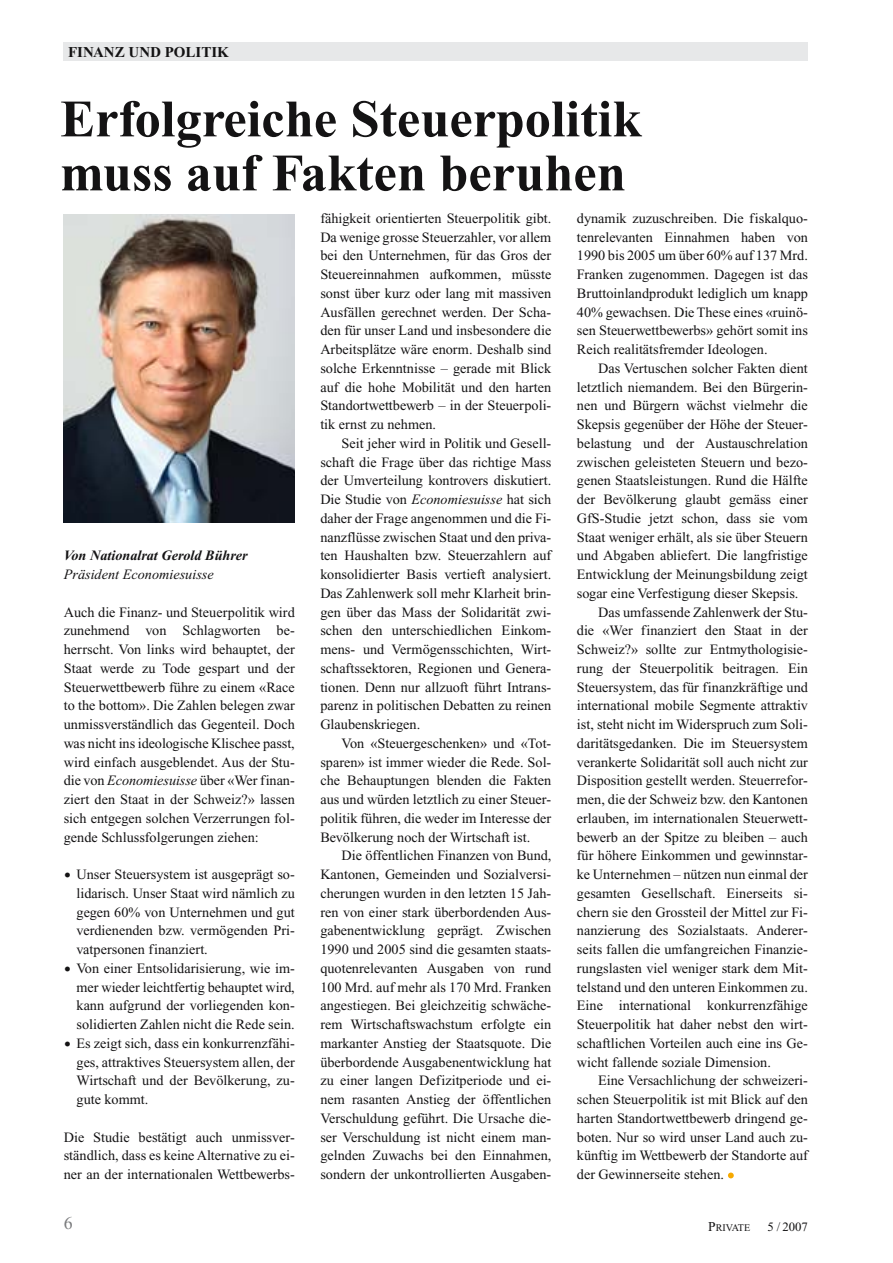
<style>
.page{position:relative;width:893px;height:1263px;background:#fff}
.page>*{position:absolute;margin:0;border:0;box-sizing:border-box;transform-origin:0 0}
.t1{font:700 52.5px/54px "Times New Roman";color:#141314}
.t2{font:18px "Times New Roman";color:#7a7b7d}
.t3{font:700 15px "Times New Roman";color:#141314}
.t4{font:14.25px/18.8px "Times New Roman";color:#141314;text-align:justify}
.t5{font:italic 700 14.25px "Times New Roman";color:#141314}
.t6{font:italic 14.25px "Times New Roman";color:#141314}
.t7{font:12.75px "Times New Roman";color:#141314}
.t8{font:10.2px "Times New Roman";color:#141314}
.s1{font-style:italic}
.s2{font-size:13.5px}
</style>
<div class="page">
<div style="left:64px;top:43px;width:744px;height:18px;background:#e7e8e9"></div>
<img style="left:64px;top:214px;width:231px;height:309px">
<p class="t3" style="left:68px;top:47px;width:162px">FINANZ UND POLITIK</p>
<h1 class="t1" style="left:60px;top:97px;width:583px">Erfolgreiche Steuerpolitik muss auf Fakten beruhen</h1>
<p class="t5" style="left:64px;top:551px;width:185px">Von Nationalrat Gerold Bührer</p>
<p class="t6" style="left:64px;top:569px;width:151px">Präsident Economiesuisse</p>
<p class="t4" style="left:64px;top:604px;width:233px">Auch die Finanz- und Steuerpolitik wird zunehmend von Schlagworten be&shy;herrscht. Von links wird behauptet, der Staat werde zu Tode gespart und der Steuerwettbewerb führe zu einem «Race to the bottom». Die Zahlen belegen zwar unmissverständlich das Gegenteil. Doch was nicht ins ideologische Klischee passt, wird einfach ausgeblendet. Aus der Stu&shy;die von <span class="s1">Economiesuisse</span> über «Wer finan&shy;ziert den Staat in der Schweiz?» lassen sich entgegen solchen Verzerrungen fol&shy;gende Schlussfolgerungen ziehen:</p>
<p class="t4" style="left:64px;top:866px;width:233px"><sup>.</sup> Unser Steuersystem ist ausgeprägt so-</p>
<p class="t4" style="left:77px;top:885px;width:220px">lidarisch. Unser Staat wird nämlich zu</p>
<p class="t4" style="left:77px;top:904px;width:220px">gegen 60% von Unternehmen und gut</p>
<p class="t4" style="left:77px;top:922px;width:220px">verdienenden bzw. vermögenden Pri-</p>
<p class="t4" style="left:77px;top:941px;width:133px">vatpersonen finanziert.</p>
<p class="t4" style="left:64px;top:960px;width:233px"><sup>.</sup> Von einer Entsolidarisierung, wie im-</p>
<p class="t4" style="left:77px;top:979px;width:220px">mer wieder leichtfertig behauptet wird,</p>
<p class="t4" style="left:77px;top:997px;width:220px">kann aufgrund der vorliegenden kon-</p>
<p class="t4" style="left:77px;top:1016px;width:220px">solidierten Zahlen nicht die Rede sein.</p>
<p class="t4" style="left:64px;top:1035px;width:233px"><sup>.</sup> Es zeigt sich, dass ein konkurrenzfähi-</p>
<p class="t4" style="left:77px;top:1054px;width:220px">ges, attraktives Steuersystem allen, der</p>
<p class="t4" style="left:77px;top:1072px;width:220px">Wirtschaft und der Bevölkerung, zu-</p>
<p class="t4" style="left:77px;top:1091px;width:73px">gute kommt.</p>
<p class="t4" style="left:64px;top:1129px;width:233px">Die Studie bestätigt auch unmissver&shy;ständlich, dass es keine Alternative zu ei&shy;ner an der internationalen Wettbewerbs-</p>
<p class="t4" style="left:320px;top:210px;width:233px">fähigkeit orientierten Steuerpolitik gibt.<br>Da wenige grosse Steuerzahler, vor allem bei den Unternehmen, für das Gros der Steuereinnahmen aufkommen, müsste sonst über kurz oder lang mit massiven Ausfällen gerechnet werden. Der Scha&shy;den für unser Land und insbesondere die Arbeitsplätze wäre enorm. Deshalb sind solche Erkenntnisse – gerade mit Blick auf die hohe Mobilität und den harten Standortwettbewerb – in der Steuerpoli&shy;tik ernst zu nehmen.</p>
<p class="t4" style="left:320px;top:435px;width:233px;text-indent:21px">Seit jeher wird in Politik und Gesell&shy;schaft die Frage über das richtige Mass der Umverteilung kontrovers diskutiert.<br>Die Studie von <span class="s1">Economiesuisse</span> hat sich daher der Frage angenommen und die Fi&shy;nanzflüsse zwischen Staat und den priva&shy;ten Haushalten bzw. Steuerzahlern auf konsolidierter Basis vertieft analysiert.<br>Das Zahlenwerk soll mehr Klarheit brin&shy;gen über das Mass der Solidarität zwi&shy;schen den unterschiedlichen Einkom&shy;mens- und Vermögensschichten, Wirt&shy;schaftssektoren, Regionen und Genera&shy;tionen. Denn nur allzuoft führt Intrans&shy;parenz in politischen Debatten zu reinen Glaubenskriegen.</p>
<p class="t4" style="left:320px;top:735px;width:233px;text-indent:21px">Von «Steuergeschenken» und «Tot&shy;sparen» ist immer wieder die Rede. Sol&shy;che Behauptungen blenden die Fakten aus und würden letztlich zu einer Steuer&shy;politik führen, die weder im Interesse der Bevölkerung noch der Wirtschaft ist.</p>
<p class="t4" style="left:320px;top:847px;width:233px;text-indent:21px">Die öffentlichen Finanzen von Bund, Kantonen, Gemeinden und Sozialversi&shy;cherungen wurden in den letzten 15 Jah&shy;ren von einer stark überbordenden Aus&shy;gabenentwicklung geprägt. Zwischen 1990 und 2005 sind die gesamten staats&shy;quotenrelevanten Ausgaben von rund 100 Mrd. auf mehr als 170 Mrd. Franken angestiegen. Bei gleichzeitig schwäche&shy;rem Wirtschaftswachstum erfolgte ein markanter Anstieg der Staatsquote. Die überbordende Ausgabenentwicklung hat zu einer langen Defizitperiode und ei&shy;nem rasanten Anstieg der öffentlichen Verschuldung geführt. Die Ursache die&shy;ser Verschuldung ist nicht einem man&shy;gelnden Zuwachs bei den Einnahmen, sondern der unkontrollierten Ausgaben-</p>
<p class="t4" style="left:577px;top:210px;width:233px">dynamik zuzuschreiben. Die fiskalquo&shy;tenrelevanten Einnahmen haben von 1990 bis 2005 um über 60% auf 137 Mrd.<br>Franken zugenommen. Dagegen ist das Bruttoinlandprodukt lediglich um knapp 40% gewachsen. Die These eines «ruinö&shy;sen Steuerwettbewerbs» gehört somit ins Reich realitätsfremder Ideologen.</p>
<p class="t4" style="left:598px;top:360px;width:211px">Das Vertuschen solcher Fakten dient</p>
<p class="t4" style="left:577px;top:379px;width:233px">letztlich niemandem. Bei den Bürgerin-</p>
<p class="t4" style="left:577px;top:397px;width:233px">nen und Bürgern wächst vielmehr die</p>
<p class="t4" style="left:577px;top:416px;width:233px">Skepsis gegenüber der Höhe der Steuer-</p>
<p class="t4" style="left:577px;top:435px;width:233px">belastung und der Austauschrelation</p>
<p class="t4" style="left:577px;top:454px;width:233px">zwischen geleisteten Steuern und bezo-</p>
<p class="t4" style="left:577px;top:472px;width:233px">genen Staatsleistungen. Rund die Hälfte</p>
<p class="t4" style="left:577px;top:491px;width:233px">der Bevölkerung glaubt gemäss einer</p>
<p class="t4" style="left:577px;top:510px;width:233px">GfS-Studie jetzt schon, dass sie vom</p>
<p class="t4" style="left:577px;top:529px;width:233px">Staat weniger erhält, als sie über Steuern</p>
<p class="t4" style="left:577px;top:547px;width:233px">und Abgaben abliefert. Die langfristige</p>
<p class="t4" style="left:577px;top:566px;width:233px">Entwicklung der Meinungsbildung zeigt</p>
<p class="t4" style="left:577px;top:585px;width:223px">sogar eine Verfestigung dieser Skepsis.</p>
<p class="t4" style="left:598px;top:604px;width:211px">Das umfassende Zahlenwerk der Stu-</p>
<p class="t4" style="left:577px;top:622px;width:233px">die «Wer finanziert den Staat in der</p>
<p class="t4" style="left:577px;top:641px;width:233px">Schweiz?» sollte zur Entmythologisie-</p>
<p class="t4" style="left:577px;top:660px;width:233px">rung der Steuerpolitik beitragen. Ein</p>
<p class="t4" style="left:577px;top:679px;width:233px">Steuersystem, das für finanzkräftige und</p>
<p class="t4" style="left:577px;top:697px;width:233px">international mobile Segmente attraktiv</p>
<p class="t4" style="left:577px;top:716px;width:233px">ist, steht nicht im Widerspruch zum Soli-</p>
<p class="t4" style="left:577px;top:735px;width:233px">daritätsgedanken. Die im Steuersystem</p>
<p class="t4" style="left:577px;top:754px;width:233px">verankerte Solidarität soll auch nicht zur</p>
<p class="t4" style="left:577px;top:772px;width:233px">Disposition gestellt werden. Steuerrefor-</p>
<p class="t4" style="left:577px;top:791px;width:233px">men, die der Schweiz bzw. den Kantonen</p>
<p class="t4" style="left:577px;top:810px;width:233px">erlauben, im internationalen Steuerwett-</p>
<p class="t4" style="left:577px;top:829px;width:233px">bewerb an der Spitze zu bleiben – auch</p>
<p class="t4" style="left:577px;top:847px;width:233px">für höhere Einkommen und gewinnstar-</p>
<p class="t4" style="left:577px;top:866px;width:233px">ke Unternehmen – nützen nun einmal der</p>
<p class="t4" style="left:577px;top:885px;width:233px">gesamten Gesellschaft. Einerseits si-</p>
<p class="t4" style="left:577px;top:904px;width:233px">chern sie den Grossteil der Mittel zur Fi-</p>
<p class="t4" style="left:577px;top:922px;width:233px">nanzierung des Sozialstaats. Anderer-</p>
<p class="t4" style="left:577px;top:941px;width:233px">seits fallen die umfangreichen Finanzie-</p>
<p class="t4" style="left:577px;top:960px;width:233px">rungslasten viel weniger stark dem Mit-</p>
<p class="t4" style="left:577px;top:979px;width:233px">telstand und den unteren Einkommen zu.</p>
<p class="t4" style="left:577px;top:997px;width:233px">Eine international konkurrenzfähige</p>
<p class="t4" style="left:577px;top:1016px;width:233px">Steuerpolitik hat daher nebst den wirt-</p>
<p class="t4" style="left:577px;top:1035px;width:233px">schaftlichen Vorteilen auch eine ins Ge-</p>
<p class="t4" style="left:577px;top:1054px;width:196px">wicht fallende soziale Dimension.</p>
<p class="t4" style="left:598px;top:1072px;width:211px">Eine Versachlichung der schweizeri-</p>
<p class="t4" style="left:577px;top:1091px;width:233px">schen Steuerpolitik ist mit Blick auf den</p>
<p class="t4" style="left:577px;top:1110px;width:233px">harten Standortwettbewerb dringend ge-</p>
<p class="t4" style="left:577px;top:1129px;width:233px">boten. Nur so wird unser Land auch zu-</p>
<p class="t4" style="left:577px;top:1147px;width:233px">künftig im Wettbewerb der Standorte auf</p>
<p class="t4" style="left:577px;top:1166px;width:149px">der Gewinnerseite stehen.</p>
<p class="t2" style="left:64px;top:1216px;width:10px">6</p>
<p class="t8" style="left:708px;top:1224px;width:44px"><span class="s2">P</span>RIVATE</p>
<p class="t7" style="left:767px;top:1222px;width:42px">5 / 2007</p>
</div>
